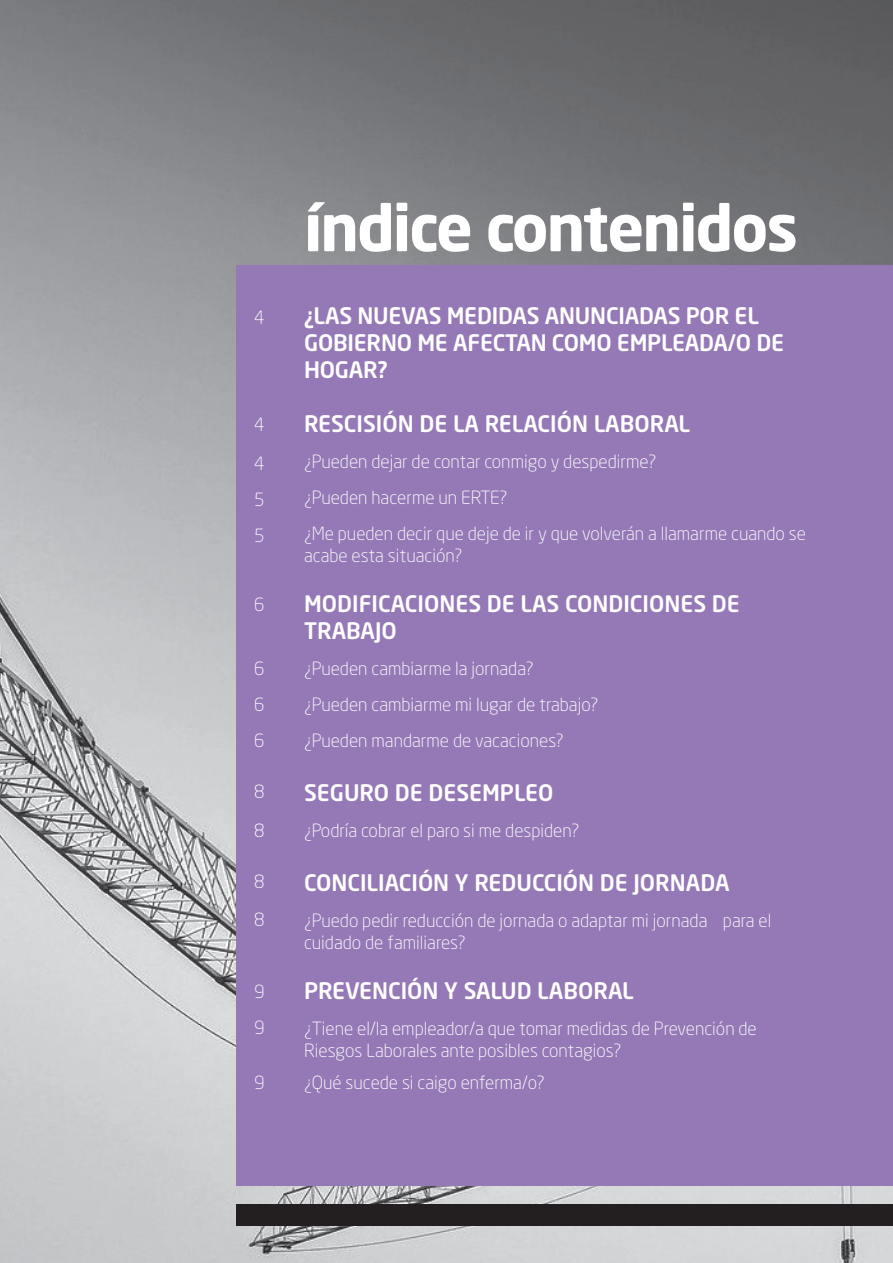
<style>
.page{position:relative;width:893px;height:1263px;background:#fff}
.page>*{position:absolute;margin:0;border:0;box-sizing:border-box;transform-origin:0 0}
.t1{font:700 63px "Neo Sans Pro";letter-spacing:-.03em;color:#fff}
.t2{font:500 22.5px/27px "Neo Sans Pro";color:#fff}
.t3{font:300 18px/36px "Neo Sans Pro";color:#fff}
</style>
<div class="page">
<img style="left:0;top:0;width:893px;height:1263px">
<div style="left:236px;top:266px;width:657px;height:920px;background:#9579b6"></div>
<div style="left:236px;top:1204px;width:657px;height:21px;background:#231f20"></div>
<p class="t3" style="left:254px;top:299px;width:12px">4</p>
<p class="t3" style="left:254px;top:404px;width:12px;line-height:39px">4<br>4</p>
<p class="t3" style="left:254px;top:481px;width:12px">5<br>5</p>
<p class="t3" style="left:254px;top:586px;width:12px">6</p>
<p class="t3" style="left:254px;top:650px;width:12px;text-align:justify">6<br>6<br>6</p>
<p class="t3" style="left:254px;top:772px;width:12px;line-height:39px">8<br>8</p>
<p class="t3" style="left:254px;top:863px;width:12px;line-height:37.5px">8<br>8</p>
<p class="t3" style="left:254px;top:973px;width:12px">9<br>9</p>
<p class="t3" style="left:254px;top:1064px;width:12px">9</p>
<h1 class="t1" style="left:304px;top:187px;width:496px">índice contenidos</h1>
<p class="t2" style="left:304px;top:302px;width:481px">¿LAS NUEVAS MEDIDAS ANUNCIADAS POR EL<br>GOBIERNO ME AFECTAN COMO EMPLEADA/O DE<br>HOGAR?</p>
<p class="t2" style="left:304px;top:410px;width:388px">RESCISIÓN DE LA RELACIÓN LABORAL</p>
<p class="t3" style="left:304px;top:443px;width:503px">¿Pueden dejar de contar conmigo y despedirme?<br>¿Pueden hacerme un ERTE?<br>¿Me pueden decir que deje de ir y que volverán a llamarme cuando se</p>
<p class="t3" style="left:304px;top:537px;width:160px">acabe esta situación?</p>
<p class="t2" style="left:304px;top:590px;width:437px">MODIFICACIONES DE LAS CONDICIONES DE<br>TRABAJO</p>
<p class="t3" style="left:304px;top:650px;width:296px">¿Pueden cambiarme la jornada? ¿Pueden cambiarme mi lugar de trabajo? ¿Pueden mandarme de vacaciones?</p>
<p class="t2" style="left:304px;top:779px;width:251px">SEGURO DE DESEMPLEO</p>
<p class="t3" style="left:304px;top:812px;width:277px">¿Podría cobrar el paro si me despiden?</p>
<p class="t2" style="left:304px;top:869px;width:427px">CONCILIACIÓN Y REDUCCIÓN DE JORNADA</p>
<p class="t3" style="left:304px;top:909px;width:469px;line-height:21.6px">¿Puedo pedir reducción de jornada o adaptar mi jornada para el cuidado de familiares?</p>
<p class="t2" style="left:304px;top:977px;width:331px">PREVENCIÓN Y SALUD LABORAL</p>
<p class="t3" style="left:304px;top:1017px;width:454px;line-height:21.6px">¿Tiene el/la empleador/a que tomar medidas de Prevención de<br>Riesgos Laborales ante posibles contagios?</p>
<p class="t3" style="left:304px;top:1064px;width:242px">¿Qué sucede si caigo enferma/o?</p>
</div>
